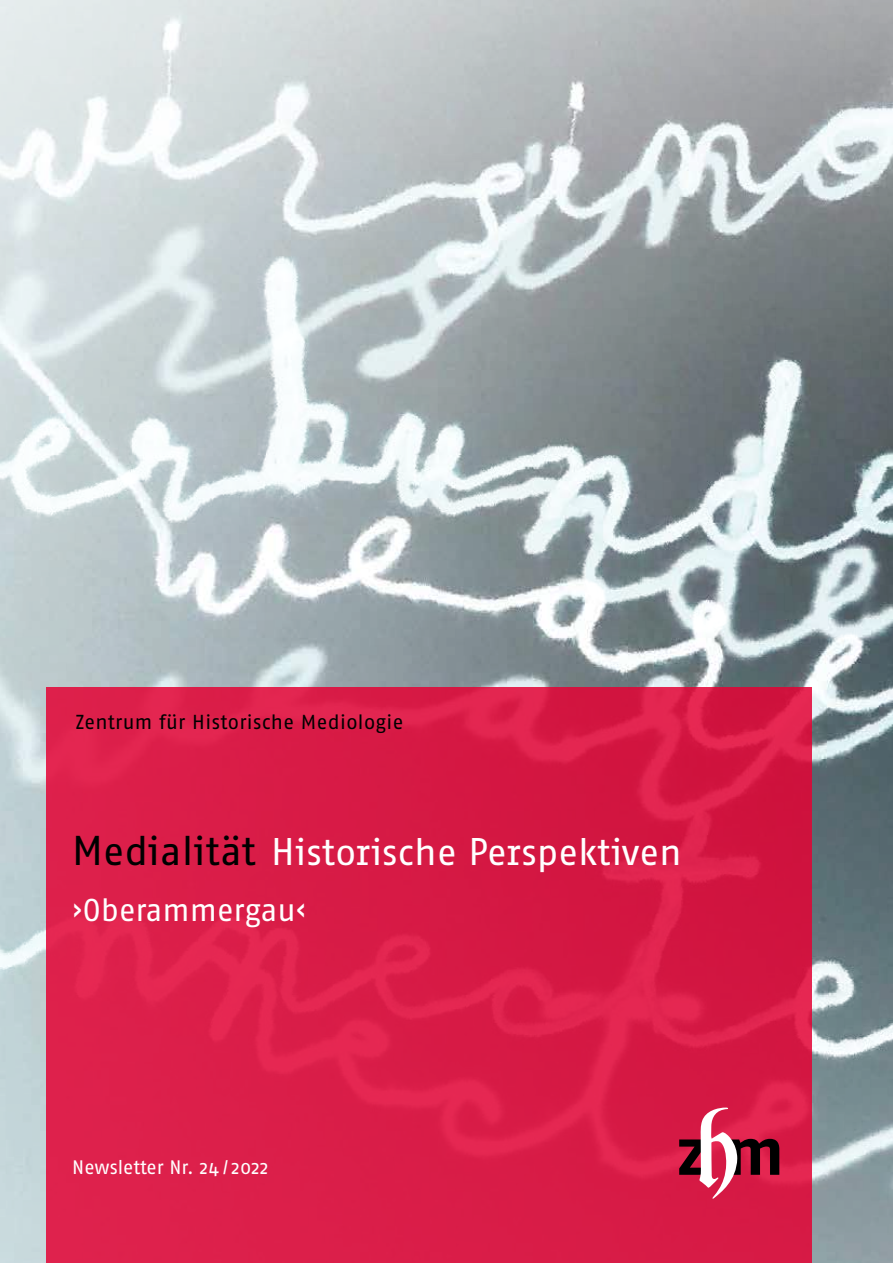
<style>
.page{position:relative;width:893px;height:1263px;background:#fff}
.page>*{position:absolute;margin:0;border:0;box-sizing:border-box;transform-origin:0 0}
.t1{font:37.5px "Fago Office Sans";color:#fff}
.t2{font:31.5px "Fago No";color:#fff}
.t3{font:20.25px "Fago No";letter-spacing:.015em;color:#000}
.t4{font:19.5px "Fago No";letter-spacing:-.005em;color:#fff}
.s1{font-size:40.5px;color:#000}
</style>
<div class="page">
<img style="left:0;top:0;width:893px;height:1263px">
<div style="left:47px;top:687px;width:765px;height:576px;background:#d91d48"></div>
<svg style="left:679px;top:1107px;width:100px;height:92px"></svg>
<p class="t3" style="left:75px;top:710px;width:329px">Zentrum für Historische Mediologie</p>
<p class="t1" style="left:72px;top:832px;width:611px"><span class="s1">Medialität</span> Historische Perspektiven</p>
<p class="t2" style="left:72px;top:892px;width:235px">›Oberammergau‹</p>
<p class="t4" style="left:72px;top:1156px;width:198px">Newsletter Nr. 24 / 2022</p>
</div>
